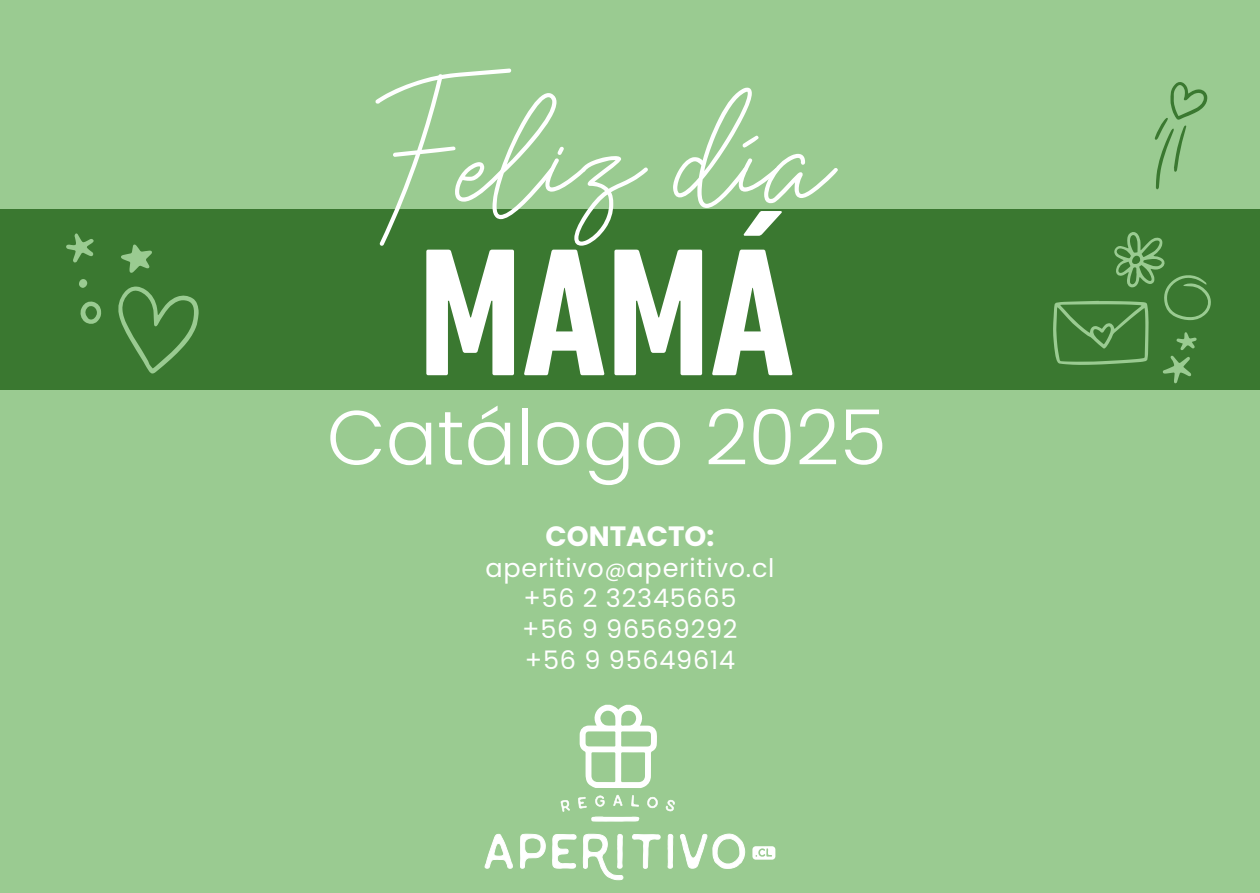
<style>
.page{position:relative;width:1260px;height:893px;background:#fff}
.page>*{position:absolute;margin:0;border:0;box-sizing:border-box;transform-origin:0 0}
.t1{font:300 76.5px "Poppins";color:#fff}
.t2{font:700 27.9px "Poppins";color:#fff}
.t3{font:25.5px/30.6px "Poppins";letter-spacing:.03em;color:#fff;text-align:center}
.s1{font-size:21px}
</style>
<div class="page">
<div style="left:0;top:0;width:1260px;height:892px;background:#9acb91"></div>
<svg style="left:580px;top:704px;width:77px;height:84px"></svg>
<svg style="left:485px;top:833px;width:28px;height:35px"></svg>
<svg style="left:520px;top:833px;width:26px;height:35px"></svg>
<svg style="left:552px;top:834px;width:25px;height:34px"></svg>
<svg style="left:583px;top:833px;width:41px;height:47px"></svg>
<svg style="left:632px;top:834px;width:29px;height:34px"></svg>
<svg style="left:668px;top:834px;width:5px;height:34px"></svg>
<svg style="left:680px;top:833px;width:65px;height:35px"></svg>
<svg style="left:561px;top:800px;width:9px;height:11px"></svg>
<svg style="left:578px;top:797px;width:9px;height:11px"></svg>
<svg style="left:595px;top:795px;width:10px;height:11px"></svg>
<svg style="left:613px;top:794px;width:9px;height:12px"></svg>
<svg style="left:631px;top:795px;width:8px;height:11px"></svg>
<svg style="left:647px;top:797px;width:11px;height:11px"></svg>
<svg style="left:666px;top:799px;width:9px;height:12px"></svg>
<svg style="left:591px;top:816px;width:48px;height:5px"></svg>
<svg style="left:752px;top:846px;width:23px;height:13px"></svg>
<div style="left:0;top:209px;width:1260px;height:181px;background:#3a7830"></div>
<svg style="left:1155px;top:82px;width:52px;height:107px"></svg>
<svg style="left:118px;top:286px;width:81px;height:88px"></svg>
<svg style="left:66px;top:233px;width:28px;height:30px"></svg>
<svg style="left:80px;top:301px;width:21px;height:23px"></svg>
<div style="left:79px;top:279px;width:8px;height:9px;background:#9acb91;border-radius:50%"></div>
<svg style="left:121px;top:244px;width:31px;height:29px"></svg>
<svg style="left:376px;top:69px;width:462px;height:306px"></svg>
<svg style="left:1053px;top:232px;width:158px;height:151px"></svg>
<h1 class="t1" style="left:327px;top:393px;width:562px">Catálogo 2025</h1>
<p class="t2" style="left:546px;top:520px;width:170px">CONTACTO:</p>
<p class="t3" style="left:485px;top:552px;width:291px">aperitivo<span class="s1">@</span>aperitivo.cl +56 2 32345665<br>+56 9 96569292<br>+56 9 95649614</p>
</div>
